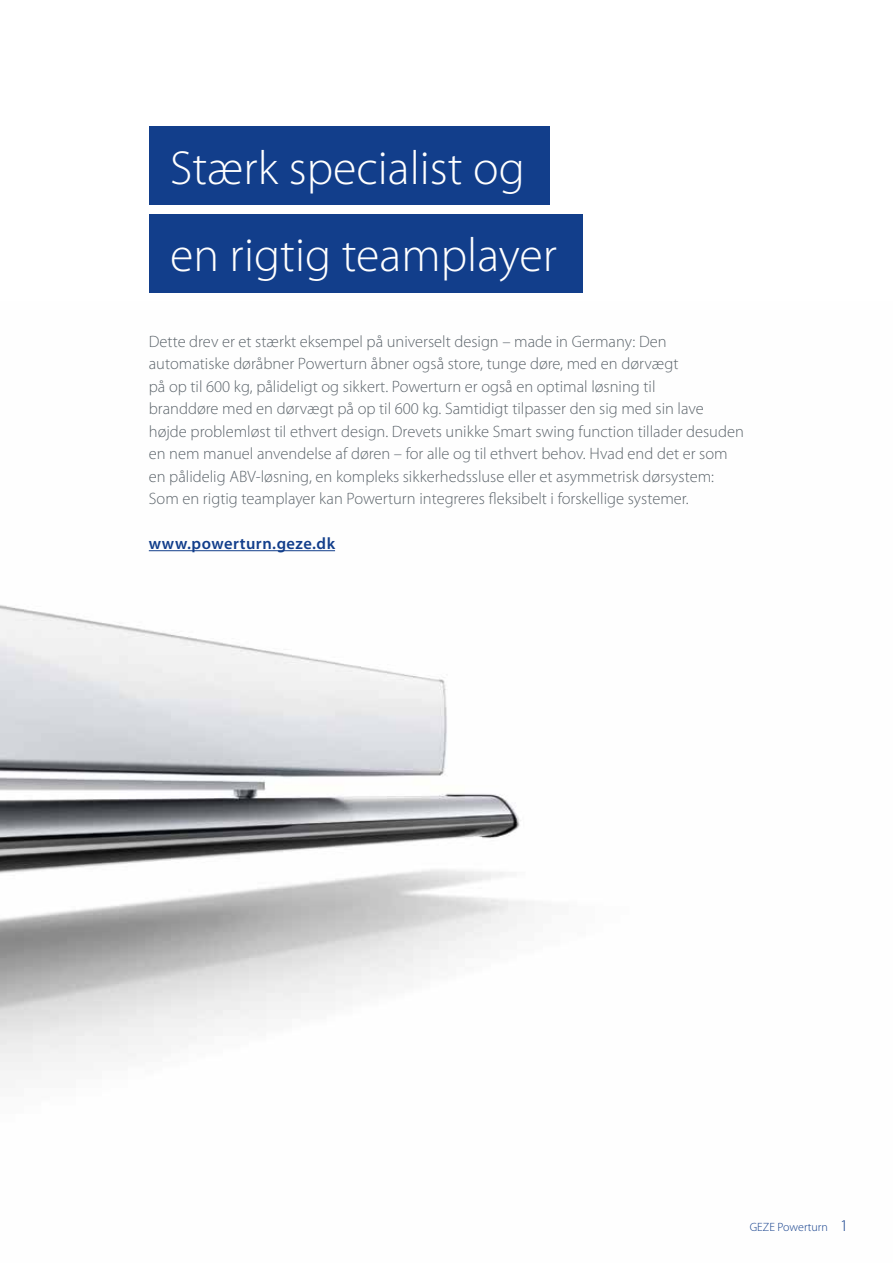
<style>
.page{position:relative;width:893px;height:1263px;background:#fff}
.page>*{position:absolute;margin:0;border:0;box-sizing:border-box;transform-origin:0 0}
.t1{font:300 48px "Myriad Pro";color:#fff}
.t2{font:300 16.5px/22.5px "Myriad Pro";color:#5d656c}
.t3{font:600 16.5px "Myriad Pro";letter-spacing:.03em;color:#123e8b}
.t4{font:300 12px "Myriad Pro";color:#123e8b}
.s1{font-size:16.5px}
</style>
<div class="page">
<img style="left:0;top:550px;width:534px;height:521px">
<hr style="left:149px;top:550px;width:186px;height:1px;background:#123e8b">
<div style="left:149px;top:214px;width:434px;height:78px;background:#123e8b"></div>
<div style="left:149px;top:127px;width:400px;height:78px;background:#123e8b"></div>
<h1 class="t1" style="left:170px;top:139px;width:356px">Stærk specialist og</h1>
<h1 class="t1" style="left:170px;top:226px;width:388px">en rigtig teamplayer</h1>
<p class="t2" style="left:149px;top:330px;width:597px">Dette drev er et stærkt eksempel på universelt design – made in Germany: Den automatiske døråbner Powerturn åbner også store, tunge døre, med en dørvægt<br>på op til 600 kg, pålideligt og sikkert. Powerturn er også en optimal løsning til<br>branddøre med en dørvægt på op til 600 kg. Samtidigt tilpasser den sig med sin lave højde problemløst til ethvert design. Drevets unikke Smart swing function tillader desuden en nem manuel anvendelse af døren – for alle og til ethvert behov. Hvad end det er som en pålidelig ABV-løsning, en kompleks sikkerhedssluse eller et asymmetrisk dørsystem:<br>Som en rigtig teamplayer kan Powerturn integreres fleksibelt i forskellige systemer.</p>
<p class="t3" style="left:149px;top:533px;width:188px">www.powerturn.geze.dk</p>
<p class="t4" style="left:750px;top:1220px;width:100px">GEZE Powerturn <span class="s1">1</span></p>
</div>
